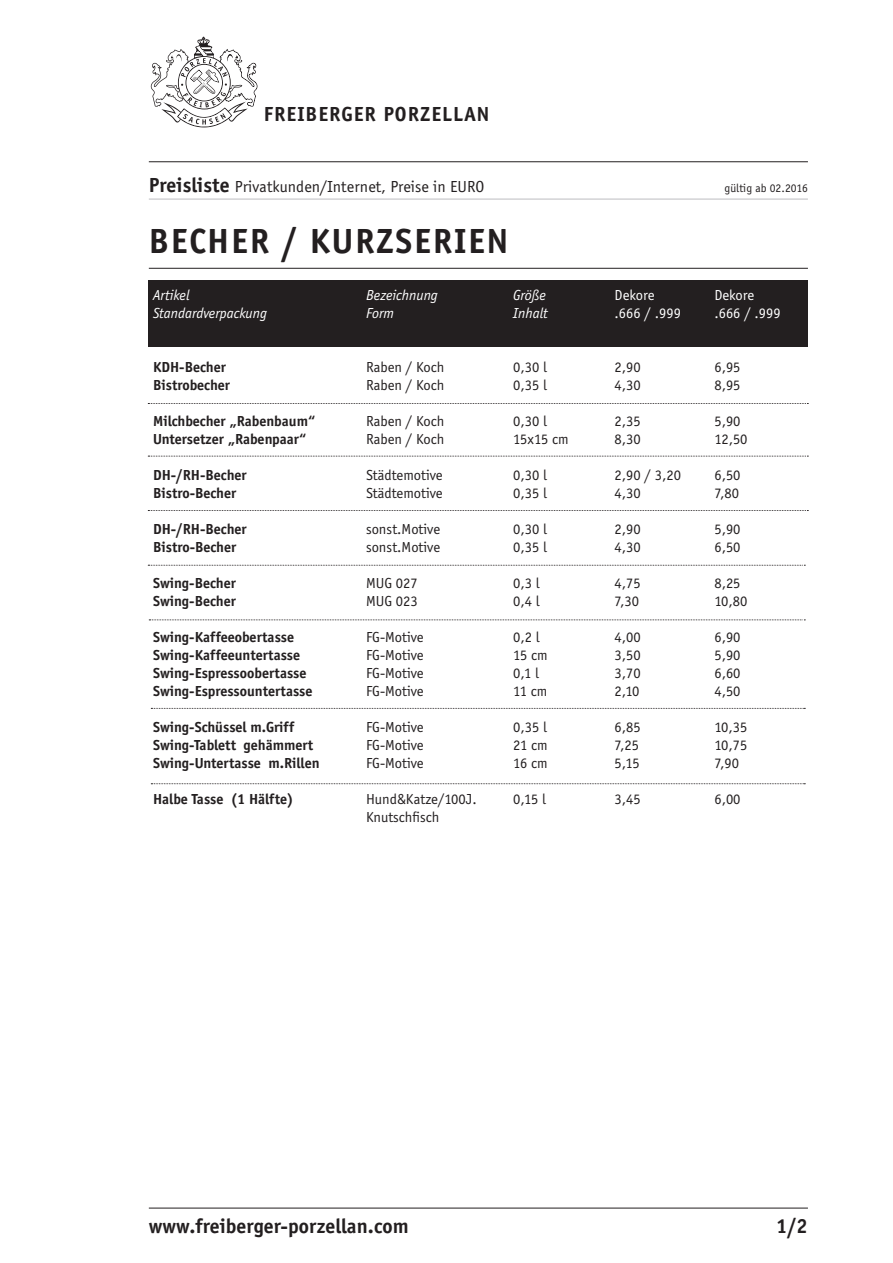
<style>
.page{position:relative;width:893px;height:1263px;background:#fff}
.page>*{position:absolute;margin:0;border:0;box-sizing:border-box;transform-origin:0 0}
.t1{font:700 36px "Officina Sans";letter-spacing:.05em;color:#231f20}
.t2{font:700 21px "Officina Sans";letter-spacing:.005em;color:#231f20}
.t3{font:700 21px "Officina Sans";letter-spacing:.05em;color:#231f20}
.t4{font:16.5px "Officina Sans";letter-spacing:.005em;color:#231f20}
.t5{font:15px "Officina Sans";color:#231f20}
.t6{font:700 15px "Officina Sans";color:#231f20}
.t7{font:italic 15px "Officina Sans";color:#fff}
.t8{font:15px "Officina Sans";color:#fff}
.t9{font:12px "Officina Sans";letter-spacing:.005em;color:#231f20}
.s1{font-weight:700;font-size:21px}
</style>
<div class="page">
<div style="left:148px;top:281px;width:659px;height:66px;background:#231f20"></div>
<hr style="left:149px;top:161px;width:659px;height:1px;background:#231f20">
<hr style="left:149px;top:1208px;width:659px;height:1px;background:#231f20">
<hr style="left:149px;top:268px;width:659px;height:1px;background:#231f20">
<hr style="left:149px;top:199px;width:659px;height:1px;background:#bcbdc0">
<svg style="left:151px;top:37px;width:106px;height:91px"></svg>
<svg style="left:148px;top:565px;width:657px;height:1px"></svg>
<svg style="left:148px;top:403px;width:660px;height:1px"></svg>
<svg style="left:148px;top:510px;width:660px;height:1px"></svg>
<svg style="left:149px;top:619px;width:656px;height:1px"></svg>
<svg style="left:151px;top:708px;width:654px;height:1px"></svg>
<svg style="left:151px;top:783px;width:654px;height:1px"></svg>
<svg style="left:148px;top:456px;width:660px;height:1px"></svg>
<p class="t3" style="left:264px;top:101px;width:227px">FREIBERGER PORZELLAN</p>
<p class="t4" style="left:149px;top:178px;width:337px"><span class="s1">Preisliste</span> Privatkunden/Internet, Preise in EURO</p>
<p class="t9" style="left:724px;top:181px;width:85px">gültig ab 02.2016</p>
<p class="t1" style="left:149px;top:220px;width:361px">BECHER / KURZSERIEN</p>
<p class="t7" style="left:153px;top:287px;width:38px">Artikel</p>
<p class="t7" style="left:153px;top:305px;width:116px">Standardverpackung</p>
<p class="t7" style="left:366px;top:287px;width:73px">Bezeichnung</p>
<p class="t7" style="left:366px;top:305px;width:30px">Form</p>
<p class="t7" style="left:513px;top:287px;width:34px">Größe</p>
<p class="t7" style="left:513px;top:305px;width:36px">Inhalt</p>
<p class="t8" style="left:615px;top:287px;width:41px">Dekore</p>
<p class="t8" style="left:615px;top:305px;width:68px">.666 / .999</p>
<p class="t8" style="left:714px;top:287px;width:41px">Dekore</p>
<p class="t8" style="left:714px;top:305px;width:68px">.666 / .999</p>
<p class="t6" style="left:153px;top:358px;width:74px">KDH-Becher</p>
<p class="t6" style="left:153px;top:376px;width:78px">Bistrobecher</p>
<p class="t6" style="left:153px;top:412px;width:164px">Milchbecher „Rabenbaum“</p>
<p class="t6" style="left:153px;top:430px;width:155px">Untersetzer „Rabenpaar“</p>
<p class="t6" style="left:153px;top:466px;width:95px">DH-/RH-Becher</p>
<p class="t6" style="left:153px;top:484px;width:85px">Bistro-Becher</p>
<p class="t6" style="left:153px;top:520px;width:95px">DH-/RH-Becher</p>
<p class="t6" style="left:153px;top:538px;width:85px">Bistro-Becher</p>
<p class="t6" style="left:153px;top:574px;width:84px">Swing-Becher</p>
<p class="t6" style="left:153px;top:592px;width:84px">Swing-Becher</p>
<p class="t6" style="left:153px;top:628px;width:143px">Swing-Kaffeeobertasse</p>
<p class="t6" style="left:153px;top:646px;width:149px">Swing-Kaffeeuntertasse</p>
<p class="t6" style="left:153px;top:664px;width:155px">Swing-Espressoobertasse</p>
<p class="t6" style="left:153px;top:682px;width:161px">Swing-Espressountertasse</p>
<p class="t6" style="left:153px;top:718px;width:143px">Swing-Schüssel m.Griff</p>
<p class="t6" style="left:153px;top:736px;width:162px">Swing-Tablett gehämmert</p>
<p class="t6" style="left:153px;top:754px;width:168px">Swing-Untertasse m.Rillen</p>
<p class="t6" style="left:153px;top:790px;width:142px">Halbe Tasse (1 Hälfte)</p>
<p class="t5" style="left:366px;top:359px;width:80px">Raben / Koch</p>
<p class="t5" style="left:366px;top:377px;width:80px">Raben / Koch</p>
<p class="t5" style="left:366px;top:413px;width:80px">Raben / Koch</p>
<p class="t5" style="left:366px;top:431px;width:80px">Raben / Koch</p>
<p class="t5" style="left:366px;top:467px;width:78px">Städtemotive</p>
<p class="t5" style="left:366px;top:485px;width:78px">Städtemotive</p>
<p class="t5" style="left:366px;top:521px;width:76px">sonst.Motive</p>
<p class="t5" style="left:366px;top:539px;width:76px">sonst.Motive</p>
<p class="t5" style="left:366px;top:575px;width:53px">MUG 027</p>
<p class="t5" style="left:366px;top:593px;width:53px">MUG 023</p>
<p class="t5" style="left:366px;top:629px;width:59px">FG-Motive</p>
<p class="t5" style="left:366px;top:647px;width:59px">FG-Motive</p>
<p class="t5" style="left:366px;top:665px;width:59px">FG-Motive</p>
<p class="t5" style="left:366px;top:683px;width:59px">FG-Motive</p>
<p class="t5" style="left:366px;top:719px;width:59px">FG-Motive</p>
<p class="t5" style="left:366px;top:737px;width:59px">FG-Motive</p>
<p class="t5" style="left:366px;top:755px;width:59px">FG-Motive</p>
<p class="t5" style="left:366px;top:791px;width:112px">Hund&amp;Katze/100J.</p>
<p class="t5" style="left:366px;top:809px;width:75px">Knutschfisch</p>
<p class="t5" style="left:513px;top:359px;width:35px">0,30 l</p>
<p class="t5" style="left:513px;top:377px;width:35px">0,35 l</p>
<p class="t5" style="left:513px;top:413px;width:35px">0,30 l</p>
<p class="t5" style="left:513px;top:431px;width:57px">15x15 cm</p>
<p class="t5" style="left:513px;top:467px;width:35px">0,30 l</p>
<p class="t5" style="left:513px;top:485px;width:35px">0,35 l</p>
<p class="t5" style="left:513px;top:521px;width:35px">0,30 l</p>
<p class="t5" style="left:513px;top:539px;width:35px">0,35 l</p>
<p class="t5" style="left:513px;top:575px;width:28px">0,3 l</p>
<p class="t5" style="left:513px;top:593px;width:28px">0,4 l</p>
<p class="t5" style="left:513px;top:629px;width:28px">0,2 l</p>
<p class="t5" style="left:513px;top:647px;width:36px">15 cm</p>
<p class="t5" style="left:513px;top:665px;width:27px">0,1 l</p>
<p class="t5" style="left:513px;top:683px;width:36px">11 cm</p>
<p class="t5" style="left:513px;top:719px;width:35px">0,35 l</p>
<p class="t5" style="left:513px;top:737px;width:36px">21 cm</p>
<p class="t5" style="left:513px;top:755px;width:36px">16 cm</p>
<p class="t5" style="left:513px;top:791px;width:34px">0,15 l</p>
<p class="t5" style="left:615px;top:359px;width:28px">2,90</p>
<p class="t5" style="left:615px;top:377px;width:28px">4,30</p>
<p class="t5" style="left:615px;top:413px;width:28px">2,35</p>
<p class="t5" style="left:615px;top:431px;width:28px">8,30</p>
<p class="t5" style="left:615px;top:467px;width:68px">2,90 / 3,20</p>
<p class="t5" style="left:615px;top:485px;width:28px">4,30</p>
<p class="t5" style="left:615px;top:521px;width:28px">2,90</p>
<p class="t5" style="left:615px;top:539px;width:28px">4,30</p>
<p class="t5" style="left:615px;top:575px;width:28px">4,75</p>
<p class="t5" style="left:615px;top:593px;width:26px">7,30</p>
<p class="t5" style="left:615px;top:629px;width:28px">4,00</p>
<p class="t5" style="left:615px;top:647px;width:28px">3,50</p>
<p class="t5" style="left:615px;top:665px;width:28px">3,70</p>
<p class="t5" style="left:615px;top:683px;width:26px">2,10</p>
<p class="t5" style="left:615px;top:719px;width:28px">6,85</p>
<p class="t5" style="left:615px;top:737px;width:26px">7,25</p>
<p class="t5" style="left:615px;top:755px;width:27px">5,15</p>
<p class="t5" style="left:615px;top:791px;width:28px">3,45</p>
<p class="t5" style="left:714px;top:359px;width:28px">6,95</p>
<p class="t5" style="left:714px;top:377px;width:28px">8,95</p>
<p class="t5" style="left:714px;top:413px;width:28px">5,90</p>
<p class="t5" style="left:714px;top:431px;width:35px">12,50</p>
<p class="t5" style="left:714px;top:467px;width:28px">6,50</p>
<p class="t5" style="left:714px;top:485px;width:26px">7,80</p>
<p class="t5" style="left:714px;top:521px;width:28px">5,90</p>
<p class="t5" style="left:714px;top:539px;width:28px">6,50</p>
<p class="t5" style="left:714px;top:575px;width:28px">8,25</p>
<p class="t5" style="left:714px;top:593px;width:34px">10,80</p>
<p class="t5" style="left:714px;top:629px;width:28px">6,90</p>
<p class="t5" style="left:714px;top:647px;width:28px">5,90</p>
<p class="t5" style="left:714px;top:665px;width:28px">6,60</p>
<p class="t5" style="left:714px;top:683px;width:28px">4,50</p>
<p class="t5" style="left:714px;top:719px;width:34px">10,35</p>
<p class="t5" style="left:714px;top:737px;width:34px">10,75</p>
<p class="t5" style="left:714px;top:755px;width:26px">7,90</p>
<p class="t5" style="left:714px;top:791px;width:28px">6,00</p>
<p class="t2" style="left:149px;top:1213px;width:261px">www.freiberger-porzellan.com</p>
<p class="t2" style="left:776px;top:1213px;width:33px">1/2</p>
</div>
